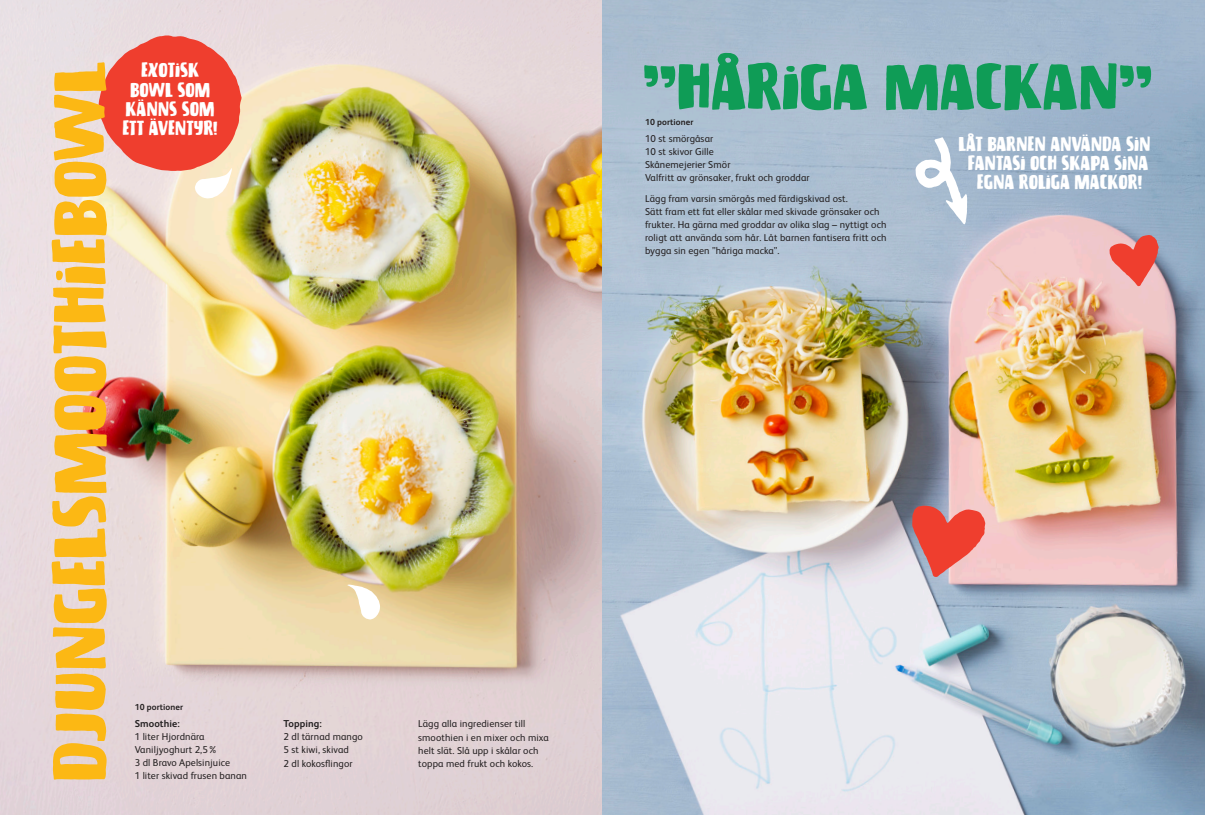
<style>
.page{position:relative;width:1205px;height:815px;background:#fff}
.page>*{position:absolute;margin:0;border:0;box-sizing:border-box;transform-origin:0 0}
.t1{font:54.75px "Biscuit Chicken";letter-spacing:-.015em;color:#fcb814;scale:1.14 1}
.t2{font:47.75px "Biscuit Chicken";letter-spacing:-.015em;color:#0f9c56;scale:1.14 1}
.t3{font:15px/19.4px "Biscuit Chicken";letter-spacing:-.005em;color:#fff;text-align:center}
.t4{font:10px/13.1px "FS Albert";letter-spacing:.01em;color:#231f20}
.t5{font:700 10px "FS Albert";letter-spacing:.01em;color:#231f20}
.t6{font:700 8.75px "FS Albert";letter-spacing:.01em;color:#231f20}
</style>
<div class="page">
<img style="left:0;top:0;width:602px;height:815px">
<img style="left:602px;top:0;width:603px;height:815px">
<svg style="left:347px;top:585px;width:33px;height:35px"></svg>
<svg style="left:98px;top:35px;width:144px;height:164px"></svg>
<svg style="left:912px;top:505px;width:73px;height:72px"></svg>
<svg style="left:1109px;top:235px;width:49px;height:51px"></svg>
<svg style="left:915px;top:137px;width:52px;height:87px"></svg>
<p class="t1" style="left:35px;top:782px;width:634px;rotate:-90deg">DJUNGELSMOOTHIEBOWL</p>
<p class="t3" style="left:122px;top:60px;width:97px">EXOTISK<br>BOWL SOM<br>KÄNNS SOM<br>ETT ÄVENTYR!</p>
<p class="t6" style="left:135px;top:701px;width:50px">10 portioner</p>
<p class="t5" style="left:135px;top:717px;width:47px">Smoothie:</p>
<p class="t4" style="left:135px;top:729px;width:85px">1 liter Hjordnära<br>Vaniljyoghurt 2,5%</p>
<p class="t4" style="left:135px;top:756px;width:97px">3 dl Bravo Apelsinjuice</p>
<p class="t4" style="left:135px;top:769px;width:114px">1 liter skivad frusen banan</p>
<p class="t5" style="left:283px;top:717px;width:40px">Topping:</p>
<p class="t4" style="left:283px;top:730px;width:81px">2 dl tärnad mango</p>
<p class="t4" style="left:283px;top:743px;width:67px">5 st kiwi, skivad</p>
<p class="t4" style="left:283px;top:756px;width:71px">2 dl kokosflingor</p>
<p class="t4" style="left:418px;top:717px;width:132px">Lägg alla ingredienser till smoothien i en mixer och mixa helt slät. Slå upp i skålar och toppa med frukt och kokos.</p>
<p class="t2" style="left:642px;top:48px;width:449px">”HÅRIGA MACKAN”</p>
<p class="t6" style="left:645px;top:116px;width:50px">10 portioner</p>
<p class="t4" style="left:645px;top:132px;width:70px">10 st smörgåsar</p>
<p class="t4" style="left:645px;top:145px;width:70px">10 st skivor Gille</p>
<p class="t4" style="left:645px;top:158px;width:87px">Skånemejerier Smör</p>
<p class="t4" style="left:645px;top:171px;width:166px">Valfritt av grönsaker, frukt och groddar</p>
<p class="t4" style="left:645px;top:191px;width:243px">Lägg fram varsin smörgås med färdigskivad ost.<br>Sätt fram ett fat eller skålar med skivade grönsaker och frukter. Ha gärna med groddar av olika slag – nyttigt och roligt att använda som hår. Låt barnen fantisera fritt och bygga sin egen ”håriga macka”.</p>
<p class="t3" style="left:958px;top:134px;width:194px">LÅT BARNEN ANVÄNDA SIN</p>
<p class="t3" style="left:967px;top:153px;width:182px">FANTASI OCH SKAPA SINA</p>
<p class="t3" style="left:977px;top:173px;width:167px">EGNA ROLIGA MACKOR!</p>
</div>
